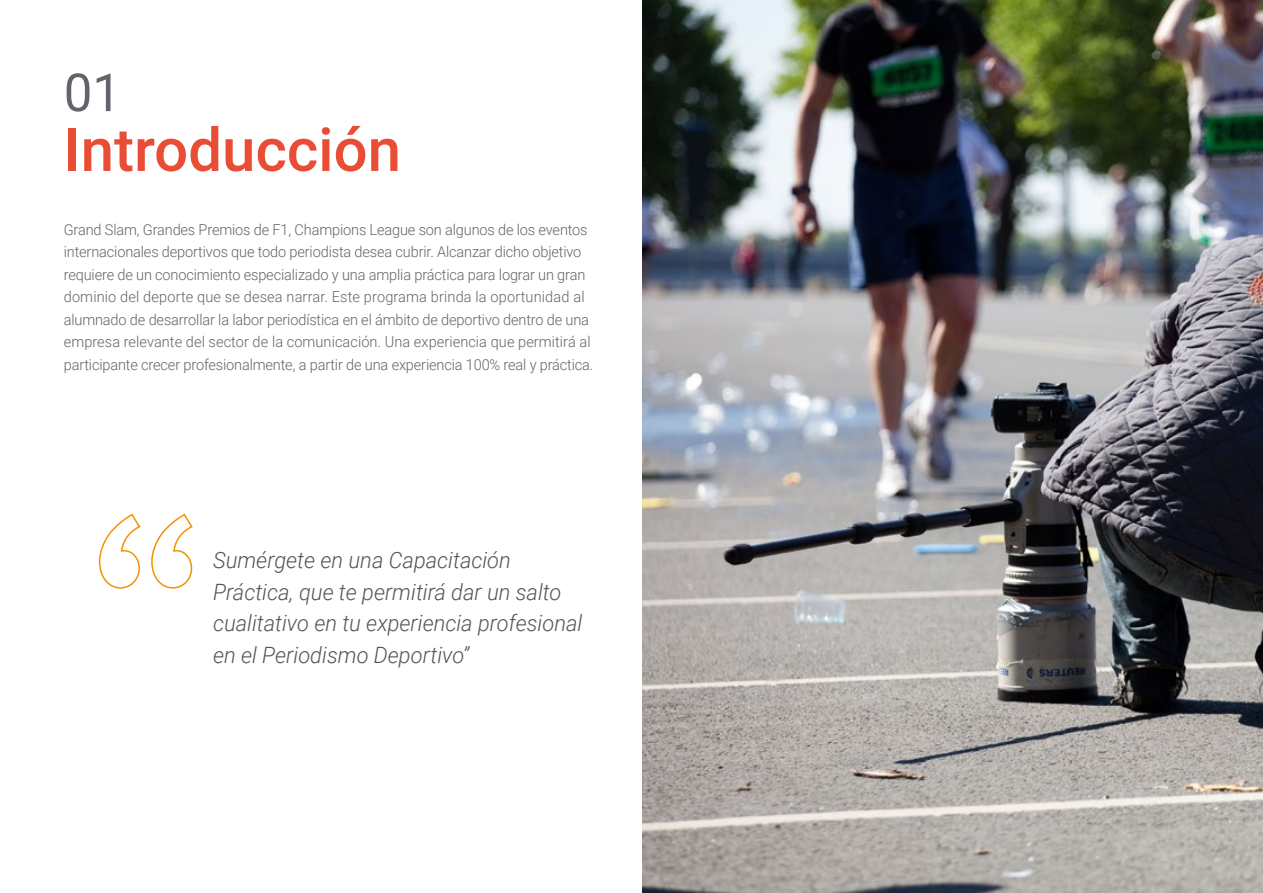
<style>
.page{position:relative;width:1263px;height:893px;background:#fff}
.page>*{position:absolute;margin:0;border:0;box-sizing:border-box;transform-origin:0 0}
.t1{font:500 60px "Roboto";color:#e94d35}
.t2{font:52.5px "Roboto";color:#61646a}
.t3{font:italic 300 22.5px/31.5px "Roboto";color:#52555b}
.t4{font:300 15px/22.5px "Roboto";letter-spacing:-.01em;color:#61646a}
</style>
<div class="page">
<svg style="left:98px;top:513px;width:95px;height:76px"></svg>
<img style="left:642px;top:0;width:621px;height:893px">
<h2 class="t2" style="left:64px;top:56px;width:59px">01</h2>
<h1 class="t1" style="left:64px;top:108px;width:339px">Introducción</h1>
<p class="t4" style="left:64px;top:217px;width:531px">Grand Slam, Grandes Premios de F1, Champions League son algunos de los eventos internacionales deportivos que todo periodista desea cubrir. Alcanzar dicho objetivo requiere de un conocimiento especializado y una amplia práctica para lograr un gran dominio del deporte que se desea narrar. Este programa brinda la oportunidad al alumnado de desarrollar la labor periodística en el ámbito de deportivo dentro de una empresa relevante del sector de la comunicación. Una experiencia que permitirá al participante crecer profesionalmente, a partir de una experiencia 100% real y práctica.</p>
<h3 class="t3" style="left:213px;top:544px;width:371px">Sumérgete en una Capacitación Práctica, que te permitirá dar un salto cualitativo en tu experiencia profesional en el Periodismo Deportivo”</h3>
</div>
